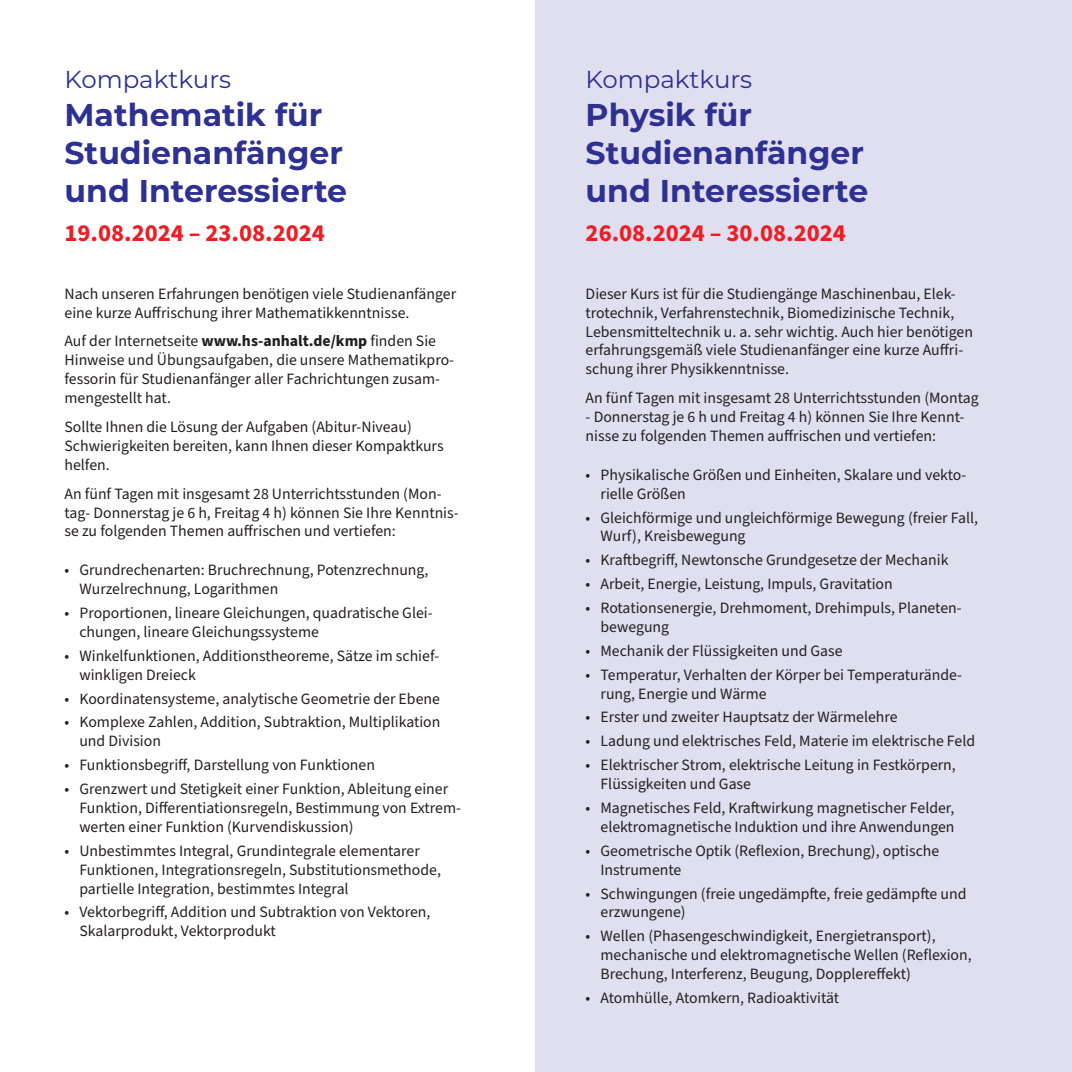
<style>
.page{position:relative;width:1072px;height:1072px;background:#fff}
.page>*{position:absolute;margin:0;border:0;box-sizing:border-box;transform-origin:0 0}
.t1{font:700 31.5px/37.8px "Montserrat";color:#2e3092}
.t2{font:700 24.5px "Source Sans Pro";color:#ee1d23}
.t3{font:24.5px "Montserrat";color:#2e3092}
.t4{font:15.75px/18.9px "Source Sans Pro";color:#231f20}
.s1{font-weight:700}
</style>
<div class="page">
<div style="left:536px;top:0;width:535px;height:1071px;background:#e0dfef"></div>
<h1 class="t3" style="left:64px;top:63px;width:168px">Kompaktkurs</h1>
<h1 class="t1" style="left:64px;top:94px;width:280px">Mathematik für<br>Studienanfänger</h1>
<h1 class="t1" style="left:64px;top:170px;width:284px">und Interessierte</h1>
<p class="t2" style="left:64px;top:216px;width:262px">19.08.2024 – 23.08.2024</p>
<p class="t4" style="left:64px;top:284px;width:393px">Nach unseren Erfahrungen benötigen viele Studienanfänger eine kurze Auffrischung ihrer Mathematikkenntnisse.</p>
<p class="t4" style="left:64px;top:332px;width:391px">Auf der Internetseite <span class="s1">www.hs-anhalt.de/kmp</span> finden Sie Hinweise und Übungsaufgaben, die unsere Mathematikpro&shy;fessorin für Studienanfänger aller Fachrichtungen zusam&shy;mengestellt hat.</p>
<p class="t4" style="left:64px;top:418px;width:380px">Sollte Ihnen die Lösung der Aufgaben (Abitur-Niveau)<br>Schwierigkeiten bereiten, kann Ihnen dieser Kompaktkurs helfen.</p>
<p class="t4" style="left:64px;top:484px;width:396px">An fünf Tagen mit insgesamt 28 Unterrichtsstunden (Mon&shy;tag- Donnerstag je 6 h, Freitag 4 h) können Sie Ihre Kenntnis&shy;se zu folgenden Themen auffrischen und vertiefen:</p>
<p class="t4" style="left:79px;top:561px;width:350px;text-indent:-15px">• Grundrechenarten: Bruchrechnung, Potenzrechnung,<br>Wurzelrechnung, Logarithmen</p>
<p class="t4" style="left:79px;top:604px;width:355px;text-indent:-15px">• Proportionen, lineare Gleichungen, quadratische Glei&shy;chungen, lineare Gleichungssysteme</p>
<p class="t4" style="left:79px;top:646px;width:361px;text-indent:-15px">• Winkelfunktionen, Additionstheoreme, Sätze im schief&shy;winkligen Dreieck</p>
<p class="t4" style="left:64px;top:689px;width:377px">• Koordinatensysteme, analytische Geometrie der Ebene</p>
<p class="t4" style="left:79px;top:713px;width:362px;text-indent:-15px">• Komplexe Zahlen, Addition, Subtraktion, Multiplikation und Division</p>
<p class="t4" style="left:64px;top:756px;width:312px">• Funktionsbegriff, Darstellung von Funktionen</p>
<p class="t4" style="left:79px;top:780px;width:383px;text-indent:-15px">• Grenzwert und Stetigkeit einer Funktion, Ableitung einer<br>Funktion, Differentiationsregeln, Bestimmung von Extrem&shy;werten einer Funktion (Kurvendiskussion)</p>
<p class="t4" style="left:79px;top:841px;width:363px;text-indent:-15px">• Unbestimmtes Integral, Grundintegrale elementarer<br>Funktionen, Integrationsregeln, Substitutionsmethode, partielle Integration, bestimmtes Integral</p>
<p class="t4" style="left:79px;top:903px;width:352px;text-indent:-15px">• Vektorbegriff, Addition und Subtraktion von Vektoren,<br>Skalarprodukt, Vektorprodukt</p>
<h1 class="t3" style="left:585px;top:63px;width:168px">Kompaktkurs</h1>
<h1 class="t1" style="left:585px;top:94px;width:284px">Physik für<br>Studienanfänger und Interessierte</h1>
<p class="t2" style="left:585px;top:216px;width:262px">26.08.2024 – 30.08.2024</p>
<p class="t4" style="left:585px;top:284px;width:389px">Dieser Kurs ist für die Studiengänge Maschinenbau, Elek&shy;trotechnik, Verfahrenstechnik, Biomedizinische Technik, Lebensmitteltechnik u. a. sehr wichtig. Auch hier benötigen erfahrungsgemäß viele Studienanfänger eine kurze Auffri&shy;schung ihrer Physikkenntnisse.</p>
<p class="t4" style="left:585px;top:389px;width:394px">An fünf Tagen mit insgesamt 28 Unterrichtsstunden (Montag</p>
<p class="t4" style="left:585px;top:408px;width:380px">- Donnerstag je 6 h und Freitag 4 h) können Sie Ihre Kennt&shy;nisse zu folgenden Themen auffrischen und vertiefen:</p>
<p class="t4" style="left:600px;top:465px;width:367px;text-indent:-15px">• Physikalische Größen und Einheiten, Skalare und vekto&shy;rielle Größen</p>
<p class="t4" style="left:600px;top:508px;width:379px;text-indent:-15px">• Gleichförmige und ungleichförmige Bewegung (freier Fall,<br>Wurf), Kreisbewegung</p>
<p class="t4" style="left:585px;top:551px;width:364px">• Kraftbegriff, Newtonsche Grundgesetze der Mechanik</p>
<p class="t4" style="left:585px;top:575px;width:309px">• Arbeit, Energie, Leistung, Impuls, Gravitation</p>
<p class="t4" style="left:600px;top:599px;width:363px;text-indent:-15px">• Rotationsenergie, Drehmoment, Drehimpuls, Planeten&shy;bewegung</p>
<p class="t4" style="left:585px;top:641px;width:258px">• Mechanik der Flüssigkeiten und Gase</p>
<p class="t4" style="left:600px;top:665px;width:363px;text-indent:-15px">• Temperatur, Verhalten der Körper bei Temperaturände&shy;rung, Energie und Wärme</p>
<p class="t4" style="left:585px;top:708px;width:313px">• Erster und zweiter Hauptsatz der Wärmelehre</p>
<p class="t4" style="left:585px;top:732px;width:391px">• Ladung und elektrisches Feld, Materie im elektrische Feld</p>
<p class="t4" style="left:600px;top:756px;width:357px;text-indent:-15px">• Elektrischer Strom, elektrische Leitung in Festkörpern,<br>Flüssigkeiten und Gase</p>
<p class="t4" style="left:585px;top:798px;width:370px;text-align:right">• Magnetisches Feld, Kraftwirkung magnetischer Felder, elektromagnetische Induktion und ihre Anwendungen</p>
<p class="t4" style="left:600px;top:841px;width:340px;text-indent:-15px">• Geometrische Optik (Reflexion, Brechung), optische<br>Instrumente</p>
<p class="t4" style="left:600px;top:884px;width:367px;text-indent:-15px">• Schwingungen (freie ungedämpfte, freie gedämpfte und erzwungene)</p>
<p class="t4" style="left:600px;top:927px;width:373px;text-indent:-15px">• Wellen (Phasengeschwindigkeit, Energietransport), mechanische und elektromagnetische Wellen (Reflexion,<br>Brechung, Interferenz, Beugung, Dopplereffekt)</p>
<p class="t4" style="left:585px;top:988px;width:255px">• Atomhülle, Atomkern, Radioaktivität</p>
</div>
